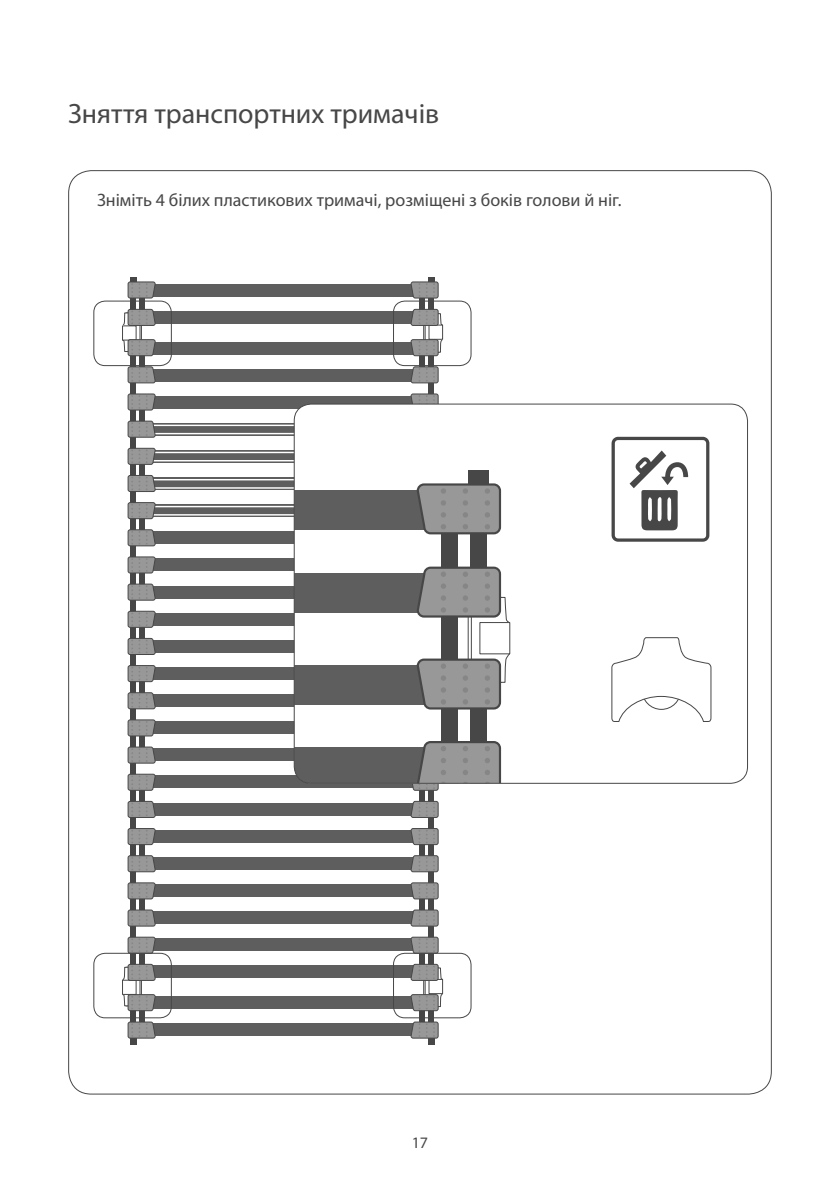
<style>
.page{position:relative;width:840px;height:1191px;background:#fff}
.page>*{position:absolute;margin:0;border:0;box-sizing:border-box;transform-origin:0 0}
.t1{font:28px "Myriad Pro";color:#474747}
.t2{font:18px "Myriad Pro";color:#474747}
.t3{font:16px "Myriad Pro";color:#474747}
</style>
<div class="page">
<div style="left:428px;top:284px;width:5px;height:754px;background:#474747"></div>
<div style="left:427px;top:277px;width:7px;height:9px;background:#474747"></div>
<div style="left:427px;top:1035px;width:7px;height:9px;background:#474747"></div>
<div style="left:419px;top:289px;width:5px;height:30px;background:#474747"></div>
<div style="left:419px;top:344px;width:5px;height:30px;background:#474747"></div>
<div style="left:419px;top:779px;width:5px;height:30px;background:#474747"></div>
<div style="left:419px;top:835px;width:5px;height:30px;background:#474747"></div>
<div style="left:419px;top:890px;width:5px;height:30px;background:#474747"></div>
<div style="left:419px;top:944px;width:5px;height:30px;background:#474747"></div>
<div style="left:419px;top:999px;width:5px;height:30px;background:#474747"></div>
<div style="left:139px;top:289px;width:5px;height:30px;background:#474747"></div>
<div style="left:139px;top:344px;width:5px;height:30px;background:#474747"></div>
<div style="left:139px;top:399px;width:5px;height:30px;background:#474747"></div>
<div style="left:139px;top:455px;width:5px;height:30px;background:#474747"></div>
<div style="left:139px;top:508px;width:5px;height:31px;background:#474747"></div>
<div style="left:139px;top:564px;width:5px;height:30px;background:#474747"></div>
<div style="left:139px;top:619px;width:5px;height:30px;background:#474747"></div>
<div style="left:139px;top:674px;width:5px;height:30px;background:#474747"></div>
<div style="left:139px;top:724px;width:5px;height:30px;background:#474747"></div>
<div style="left:139px;top:779px;width:5px;height:30px;background:#474747"></div>
<div style="left:139px;top:835px;width:5px;height:30px;background:#474747"></div>
<div style="left:139px;top:890px;width:5px;height:30px;background:#474747"></div>
<div style="left:139px;top:944px;width:5px;height:30px;background:#474747"></div>
<div style="left:139px;top:999px;width:5px;height:30px;background:#474747"></div>
<div style="left:130px;top:284px;width:6px;height:754px;background:#474747"></div>
<div style="left:130px;top:277px;width:7px;height:9px;background:#474747"></div>
<div style="left:130px;top:1035px;width:7px;height:9px;background:#474747"></div>
<div style="left:132px;top:423px;width:292px;height:13px;background:#949494"></div>
<svg style="left:156px;top:450px;width:138px;height:13px"></svg>
<div style="left:132px;top:477px;width:292px;height:13px;background:#5e5e5e"></div>
<svg style="left:156px;top:504px;width:138px;height:13px"></svg>
<div style="left:145px;top:506px;width:270px;height:9px;background:#5e5e5e"></div>
<div style="left:144px;top:506px;width:272px;height:9px;border:1px solid #fff"></div>
<div style="left:144px;top:479px;width:272px;height:10px;border:1px solid #fff"></div>
<div style="left:145px;top:452px;width:270px;height:9px;background:#5e5e5e"></div>
<div style="left:144px;top:452px;width:272px;height:9px;border:1px solid #fff"></div>
<div style="left:144px;top:425px;width:271px;height:8px;background:#5e5e5e"></div>
<div style="left:144px;top:424px;width:272px;height:10px;border:1px solid #fff"></div>
<div style="left:132px;top:284px;width:292px;height:13px;background:#5e5e5e"></div>
<svg style="left:410px;top:281px;width:28px;height:18px"></svg>
<svg style="left:127px;top:281px;width:29px;height:18px"></svg>
<div style="left:132px;top:311px;width:292px;height:13px;background:#5e5e5e"></div>
<div style="left:132px;top:341px;width:292px;height:13px;background:#5e5e5e"></div>
<svg style="left:410px;top:309px;width:32px;height:47px"></svg>
<svg style="left:122px;top:309px;width:34px;height:47px"></svg>
<div style="left:132px;top:369px;width:292px;height:12px;background:#5e5e5e"></div>
<svg style="left:410px;top:366px;width:28px;height:17px"></svg>
<svg style="left:127px;top:366px;width:29px;height:17px"></svg>
<div style="left:132px;top:396px;width:292px;height:13px;background:#5e5e5e"></div>
<svg style="left:410px;top:393px;width:28px;height:11px"></svg>
<svg style="left:127px;top:393px;width:29px;height:18px"></svg>
<svg style="left:127px;top:420px;width:29px;height:18px"></svg>
<svg style="left:127px;top:447px;width:29px;height:18px"></svg>
<svg style="left:127px;top:475px;width:29px;height:17px"></svg>
<svg style="left:127px;top:502px;width:29px;height:17px"></svg>
<div style="left:132px;top:531px;width:292px;height:13px;background:#5e5e5e"></div>
<svg style="left:127px;top:529px;width:29px;height:17px"></svg>
<div style="left:132px;top:558px;width:292px;height:13px;background:#5e5e5e"></div>
<svg style="left:127px;top:556px;width:29px;height:18px"></svg>
<div style="left:132px;top:585px;width:292px;height:13px;background:#5e5e5e"></div>
<svg style="left:127px;top:583px;width:29px;height:18px"></svg>
<div style="left:132px;top:613px;width:292px;height:12px;background:#5e5e5e"></div>
<svg style="left:127px;top:610px;width:29px;height:18px"></svg>
<div style="left:132px;top:640px;width:292px;height:13px;background:#5e5e5e"></div>
<svg style="left:127px;top:637px;width:29px;height:18px"></svg>
<div style="left:132px;top:667px;width:292px;height:13px;background:#5e5e5e"></div>
<svg style="left:127px;top:665px;width:29px;height:17px"></svg>
<div style="left:132px;top:694px;width:292px;height:13px;background:#5e5e5e"></div>
<svg style="left:127px;top:692px;width:29px;height:17px"></svg>
<div style="left:132px;top:721px;width:292px;height:13px;background:#5e5e5e"></div>
<svg style="left:127px;top:719px;width:29px;height:17px"></svg>
<div style="left:132px;top:748px;width:292px;height:13px;background:#5e5e5e"></div>
<svg style="left:127px;top:746px;width:29px;height:18px"></svg>
<div style="left:132px;top:829px;width:292px;height:13px;background:#5e5e5e"></div>
<svg style="left:410px;top:828px;width:28px;height:17px"></svg>
<svg style="left:127px;top:828px;width:29px;height:17px"></svg>
<div style="left:132px;top:857px;width:292px;height:12px;background:#5e5e5e"></div>
<svg style="left:410px;top:855px;width:28px;height:17px"></svg>
<svg style="left:127px;top:855px;width:29px;height:17px"></svg>
<div style="left:132px;top:775px;width:292px;height:13px;background:#5e5e5e"></div>
<svg style="left:127px;top:773px;width:29px;height:18px"></svg>
<div style="left:132px;top:802px;width:292px;height:13px;background:#5e5e5e"></div>
<svg style="left:410px;top:800px;width:28px;height:18px"></svg>
<svg style="left:127px;top:800px;width:29px;height:18px"></svg>
<div style="left:132px;top:884px;width:292px;height:13px;background:#5e5e5e"></div>
<svg style="left:410px;top:882px;width:28px;height:17px"></svg>
<svg style="left:127px;top:882px;width:29px;height:17px"></svg>
<div style="left:132px;top:911px;width:292px;height:13px;background:#5e5e5e"></div>
<svg style="left:410px;top:909px;width:28px;height:17px"></svg>
<svg style="left:127px;top:909px;width:29px;height:17px"></svg>
<div style="left:132px;top:938px;width:292px;height:13px;background:#5e5e5e"></div>
<svg style="left:411px;top:936px;width:27px;height:16px"></svg>
<svg style="left:127px;top:936px;width:29px;height:16px"></svg>
<div style="left:132px;top:965px;width:292px;height:13px;background:#5e5e5e"></div>
<div style="left:132px;top:995px;width:292px;height:13px;background:#5e5e5e"></div>
<svg style="left:410px;top:963px;width:32px;height:48px"></svg>
<svg style="left:122px;top:963px;width:34px;height:48px"></svg>
<div style="left:132px;top:1023px;width:292px;height:13px;background:#5e5e5e"></div>
<svg style="left:410px;top:1021px;width:28px;height:17px"></svg>
<svg style="left:127px;top:1021px;width:29px;height:17px"></svg>
<div style="left:294px;top:404px;width:453px;height:379px;background:#fff;border-radius:17px"></div>
<svg style="left:611px;top:637px;width:100px;height:85px"></svg>
<div style="left:470px;top:490px;width:16px;height:293px;background:#474747"></div>
<div style="left:467px;top:470px;width:21px;height:28px;background:#474747"></div>
<div style="left:441px;top:506px;width:17px;height:161px;background:#474747"></div>
<div style="left:441px;top:673px;width:17px;height:92px;background:#474747"></div>
<div style="left:294px;top:490px;width:164px;height:40px;background:#5e5e5e"></div>
<svg style="left:416px;top:475px;width:86px;height:71px"></svg>
<div style="left:294px;top:573px;width:164px;height:40px;background:#5e5e5e"></div>
<div style="left:294px;top:665px;width:164px;height:39px;background:#5e5e5e"></div>
<div style="left:294px;top:747px;width:164px;height:36px;background:#5e5e5e"></div>
<svg style="left:412px;top:719px;width:90px;height:72px"></svg>
<svg style="left:410px;top:556px;width:100px;height:154px"></svg>
<div style="left:393px;top:300px;width:78px;height:66px;border:1px solid #474747;border-radius:11px"></div>
<div style="left:393px;top:952px;width:78px;height:66px;border:1px solid #474747;border-radius:11px"></div>
<div style="left:93px;top:300px;width:79px;height:66px;border:1px solid #474747;border-radius:11px"></div>
<div style="left:93px;top:952px;width:79px;height:66px;border:1px solid #474747;border-radius:11px"></div>
<svg style="left:611px;top:437px;width:98px;height:105px"></svg>
<h1 class="t1" style="left:68px;top:96px;width:372px">Зняття транспортних тримачів</h1>
<p class="t2" style="left:97px;top:189px;width:525px">Зніміть 4 білих пластикових тримачі, розміщені з боків голови й ніг.</p>
<p class="t3" style="left:411px;top:1132px;width:18px">17</p>
</div>
